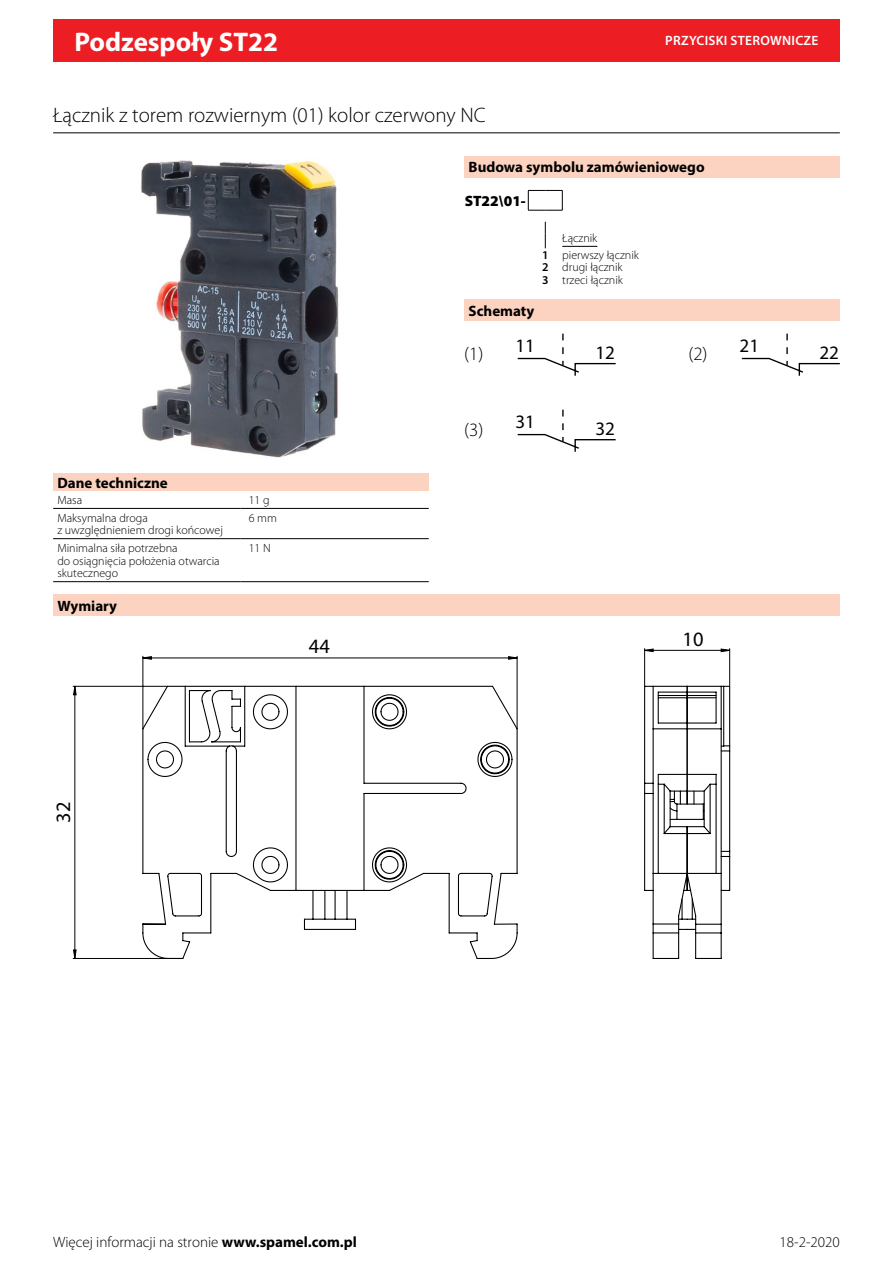
<style>
.page{position:relative;width:893px;height:1263px;background:#fff}
.page>*{position:absolute;margin:0;border:0;box-sizing:border-box;transform-origin:0 0}
.t1{font:700 27px "Myriad Pro";color:#fff}
.t2{font:300 21px "Myriad Pro";color:#000}
.Cecha_Wymiary{font:20.4px "Myriad Pro";color:#000}
.Cecha_schemat_napedu{font:19.05px "Myriad Pro";color:#000}
.Cecha_schemat_napedu-2{font:300 18.9px "Myriad Pro";color:#000}
.Überschrift{font:700 15px "Myriad Pro";color:#000}
.t3{font:300 15px "Myriad Pro";color:#000}
.TS_Bestellschlüssel{font:900 15px "Myriad Pro";color:#000}
.t4{font:600 13.5px "Myriad Pro";letter-spacing:.02em;color:#fff}
.Tabellenkörper{font:300 12px/12.8px "Myriad Pro";color:#000}
.TS_links{font:300 12px "Myriad Pro";color:#000}
.TS_links_unterstrich{font:300 12px "Myriad Pro";color:#000}
.TS_fett_zentriert{font:600 12px "Myriad Pro";color:#000}
.s1{font-weight:700}
</style>
<div class="page">
<div style="left:53px;top:19px;width:787px;height:43px;background:#ed1d24"></div>
<img style="left:141px;top:160px;width:198px;height:298px">
<div style="left:53px;top:474px;width:376px;height:17px;background:#fcd3c1"></div>
<hr style="left:53px;top:508px;width:187px;height:1px;background:#000">
<hr style="left:240px;top:508px;width:189px;height:1px;background:#000">
<hr style="left:53px;top:538px;width:187px;height:1px;background:#000">
<hr style="left:240px;top:538px;width:189px;height:1px;background:#000">
<hr style="left:53px;top:581px;width:187px;height:1px;background:#000">
<hr style="left:240px;top:581px;width:189px;height:1px;background:#000">
<div style="left:464px;top:156px;width:376px;height:21px;background:#fcd3c1"></div>
<svg style="left:528px;top:190px;width:35px;height:21px"></svg>
<svg style="left:545px;top:222px;width:1px;height:26px"></svg>
<hr style="left:562px;top:246px;width:35px;height:1px;background:#000">
<div style="left:464px;top:300px;width:376px;height:21px;background:#fcd3c1"></div>
<svg style="left:517px;top:334px;width:99px;height:42px"></svg>
<svg style="left:741px;top:334px;width:99px;height:42px"></svg>
<svg style="left:517px;top:410px;width:99px;height:42px"></svg>
<hr style="left:53px;top:132px;width:787px;height:1px;background:#000">
<div style="left:53px;top:595px;width:787px;height:21px;background:#fcd3c1"></div>
<svg style="left:73px;top:648px;width:657px;height:308px"></svg>
<hr style="left:645px;top:650px;width:85px;height:1px;background:#000">
<hr style="left:729px;top:649px;width:1px;height:37px;background:#000">
<hr style="left:644px;top:649px;width:1px;height:37px;background:#000">
<hr style="left:143px;top:657px;width:374px;height:1px;background:#000">
<hr style="left:517px;top:656px;width:1px;height:72px;background:#000">
<hr style="left:142px;top:656px;width:1px;height:72px;background:#000">
<hr style="left:74px;top:686px;width:1px;height:272px;background:#000">
<hr style="left:73px;top:958px;width:109px;height:1px;background:#000">
<hr style="left:73px;top:686px;width:94px;height:1px;background:#000">
<svg style="left:721px;top:649px;width:9px;height:3px"></svg>
<svg style="left:645px;top:649px;width:8px;height:3px"></svg>
<svg style="left:141px;top:685px;width:528px;height:274px"></svg>
<svg style="left:669px;top:685px;width:61px;height:274px"></svg>
<h1 class="t1" style="left:74px;top:24px;width:205px">Podzespoły ST22</h1>
<p class="t4" style="left:665px;top:32px;width:155px">PRZYCISKI STEROWNICZE</p>
<p class="t2" style="left:53px;top:104px;width:434px">Łącznik z torem rozwiernym (01) kolor czerwony NC</p>
<p class="Überschrift" style="left:469px;top:158px;width:238px">Budowa symbolu zamówieniowego</p>
<p class="TS_Bestellschlüssel" style="left:465px;top:191px;width:63px">ST22\01-</p>
<p class="TS_links_unterstrich" style="left:562px;top:232px;width:37px">Łącznik</p>
<p class="TS_fett_zentriert" style="left:542px;top:247px;width:8px">1</p>
<p class="TS_links" style="left:562px;top:248px;width:78px">pierwszy łącznik</p>
<p class="TS_fett_zentriert" style="left:542px;top:260px;width:8px">2</p>
<p class="TS_links" style="left:562px;top:261px;width:62px">drugi łącznik</p>
<p class="TS_fett_zentriert" style="left:542px;top:273px;width:8px">3</p>
<p class="TS_links" style="left:562px;top:274px;width:62px">trzeci łącznik</p>
<p class="Überschrift" style="left:469px;top:301px;width:67px">Schematy</p>
<p class="Cecha_schemat_napedu-2" style="left:464px;top:343px;width:72px">(1) <sup>11</sup></p>
<p class="Cecha_schemat_napedu" style="left:595px;top:341px;width:21px">12</p>
<p class="Cecha_schemat_napedu-2" style="left:688px;top:343px;width:72px">(2) <sup>21</sup></p>
<p class="Cecha_schemat_napedu" style="left:819px;top:341px;width:21px">22</p>
<p class="Überschrift" style="left:57px;top:473px;width:112px">Dane techniczne</p>
<p class="Tabellenkörper" style="left:57px;top:494px;width:26px">Masa</p>
<p class="Tabellenkörper" style="left:249px;top:494px;width:22px">11g</p>
<p class="Tabellenkörper" style="left:57px;top:511px;width:167px">Maksymalna droga<br>z uwzględnieniem drogi końcowej</p>
<p class="Tabellenkörper" style="left:249px;top:511px;width:30px">6 mm</p>
<p class="Tabellenkörper" style="left:57px;top:542px;width:164px">Minimalna siła potrzebna<br>do osiągnięcia położenia otwarcia skutecznego</p>
<p class="Tabellenkörper" style="left:249px;top:542px;width:23px">11 N</p>
<p class="Überschrift" style="left:57px;top:596px;width:61px">Wymiary</p>
<p class="Cecha_Wymiary" style="left:309px;top:634px;width:22px">44</p>
<p class="Cecha_Wymiary" style="left:51px;top:822px;width:22px;rotate:-90deg">32</p>
<p class="Cecha_schemat_napedu-2" style="left:464px;top:420px;width:72px">(3) <sup>31</sup></p>
<p class="Cecha_schemat_napedu" style="left:595px;top:417px;width:21px">32</p>
<p class="Cecha_Wymiary" style="left:682px;top:626px;width:22px">10</p>
<p class="t3" style="left:53px;top:1234px;width:305px">Więcej informacji na stronie <span class="s1">www.spamel.com.pl</span></p>
<p class="t3" style="left:780px;top:1234px;width:62px">18-2-2020</p>
</div>
